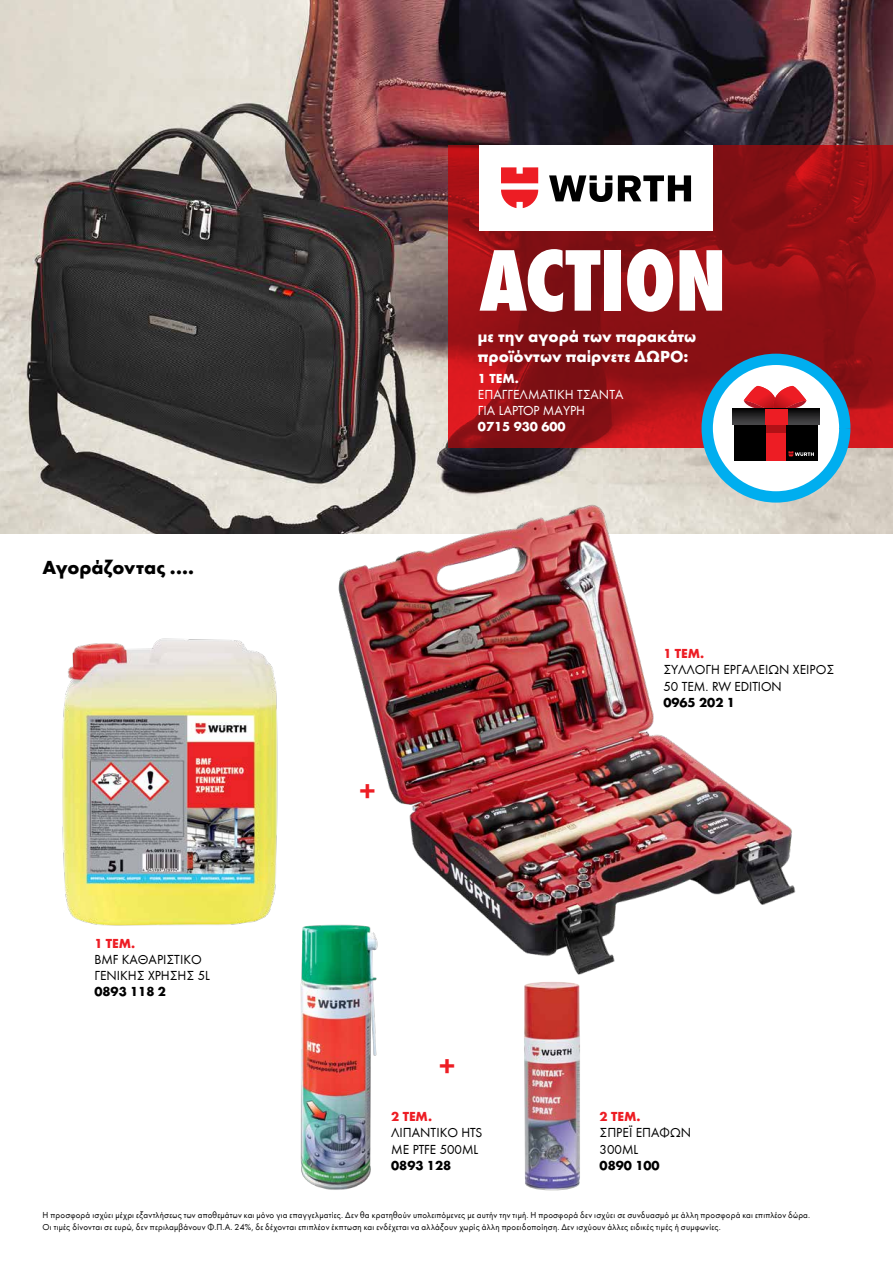
<style>
.page{position:relative;width:893px;height:1263px;background:#fff}
.page>*{position:absolute;margin:0;border:0;box-sizing:border-box;transform-origin:0 0}
.t1{font:90.75px "Wuerth Extra Bold Cond Caps";letter-spacing:-.005em;color:#fff}
.t2{font:700 30px "Wuerth";color:#ed1d24}
.t3{font:700 19.5px "Wuerth";letter-spacing:-.005em;color:#000}
.t4{font:700 16.5px/19.8px "Wuerth";color:#fff}
.t5{font:13.5px/16.2px "Wuerth";color:#000}
.t6{font:13.5px/16.2px "Wuerth";color:#fff}
.t7{font:700 13.5px "Wuerth";color:#000}
.t8{font:700 13.5px "Wuerth";color:#ed1d24}
.t9{font:700 13.5px "Wuerth";color:#fff}
.t10{font:9px/12px "Wuerth";letter-spacing:.025em;color:#000}
.s1{color:#000101}
</style>
<div class="page">
<img style="left:0;top:0;width:893px;height:534px">
<svg style="left:448px;top:145px;width:445px;height:303px"></svg>
<div style="left:479px;top:145px;width:234px;height:85px;background:#fff"></div>
<svg style="left:549px;top:175px;width:142px;height:27px"></svg>
<svg style="left:501px;top:167px;width:37px;height:41px"></svg>
<img style="left:316px;top:481px;width:510px;height:494px">
<svg style="left:701px;top:354px;width:149px;height:149px"></svg>
<svg style="left:744px;top:386px;width:62px;height:23px"></svg>
<div style="left:734px;top:425px;width:84px;height:36px;background:#000"></div>
<div style="left:766px;top:425px;width:20px;height:36px;background:#ed1d24"></div>
<div style="left:766px;top:425px;width:20px;height:8px;background:#b11116"></div>
<svg style="left:732px;top:409px;width:88px;height:16px"></svg>
<div style="left:765px;top:409px;width:22px;height:16px;background:#ed1d24"></div>
<svg style="left:788px;top:451px;width:26px;height:6px"></svg>
<img style="left:62px;top:638px;width:216px;height:288px">
<img style="left:524px;top:982px;width:56px;height:209px">
<img style="left:300px;top:917px;width:88px;height:273px">
<h1 class="t1" style="left:479px;top:216px;width:249px">ΑCΤΙΟΝ</h1>
<h3 class="t4" style="left:478px;top:325px;width:220px">με την αγορά των παρακάτω προϊόντων παίρνετε ΔΩΡΟ:</h3>
<h3 class="t3" style="left:43px;top:553px;width:153px">Αγοράζοντας ....</h3>
<h3 class="t8" style="left:94px;top:933px;width:42px">1 ΤΕΜ.</h3>
<h3 class="t5" style="left:94px;top:951px;width:117px">BMF ΚΑΘΑΡΙΣΤΙΚΟ<br>ΓΕΝΙΚΗΣ ΧΡΗΣΗΣ 5L</h3>
<h3 class="t7" style="left:94px;top:982px;width:73px">0893 118 2</h3>
<h2 class="t2" style="left:359px;top:768px;width:19px">+</h2>
<h3 class="t9" style="left:478px;top:368px;width:42px">1 ΤΕΜ.</h3>
<h3 class="t6" style="left:478px;top:385px;width:147px">ΕΠΑΓΓΕΛΜΑΤΙΚΗ ΤΣΑΝΤΑ<br>ΓΙΑ LAPTOP ΜΑΥΡΗ</h3>
<h3 class="t9" style="left:478px;top:417px;width:89px">0715 930 600</h3>
<h3 class="t8" style="left:663px;top:644px;width:42px">1 ΤΕΜ.</h3>
<h3 class="t5" style="left:663px;top:661px;width:172px">ΣΥΛΛΟΓH ΕΡΓΑΛΕΙΩΝ ΧΕΙΡΟΣ<br>50 ΤΕΜ. RW EDITION</h3>
<h3 class="t7" style="left:663px;top:692px;width:73px">0965 202 1</h3>
<h2 class="t2" style="left:438px;top:1044px;width:19px">+</h2>
<h3 class="t8" style="left:391px;top:1107px;width:42px">2 ΤΕΜ.</h3>
<h3 class="t5" style="left:391px;top:1124px;width:93px">ΛΙΠΑΝΤΙΚΟ HTS<br>ΜΕ PTFE 500ML</h3>
<h3 class="t7" style="left:391px;top:1155px;width:62px">0893 128</h3>
<h3 class="t8" style="left:600px;top:1107px;width:42px">2 ΤΕΜ.</h3>
<h3 class="t5" style="left:600px;top:1124px;width:93px">ΣΠΡΕΪ ΕΠΑΦΩΝ<br>300ML</h3>
<h3 class="t7" style="left:600px;top:1155px;width:62px">0890 100</h3>
<p class="t10" style="left:43px;top:1208px;width:769px">Η προσφορά ισχύει μέχρι εξαντλήσεως των αποθεμάτων <span class="s1">και μόνο για επαγγελματίες</span>. Δεν θα κρατηθούν υπολειπόμενες με αυτήν την τιμή. Η προσφορά δεν ισχύει σε συνδυασμό με άλλη προσφορά και επιπλέον δώρα.<br>Οι τιμές δίνονται σε ευρώ, δεν περιλαμβάνουν Φ.Π.Α. 24%, δε δέχονται επιπλέον έκπτωση και ενδέχεται να αλλάξουν χωρίς άλλη προειδοποίηση. Δεν ισχύουν άλλες ειδικές τιμές ή συμφωνίες.</p>
</div>
